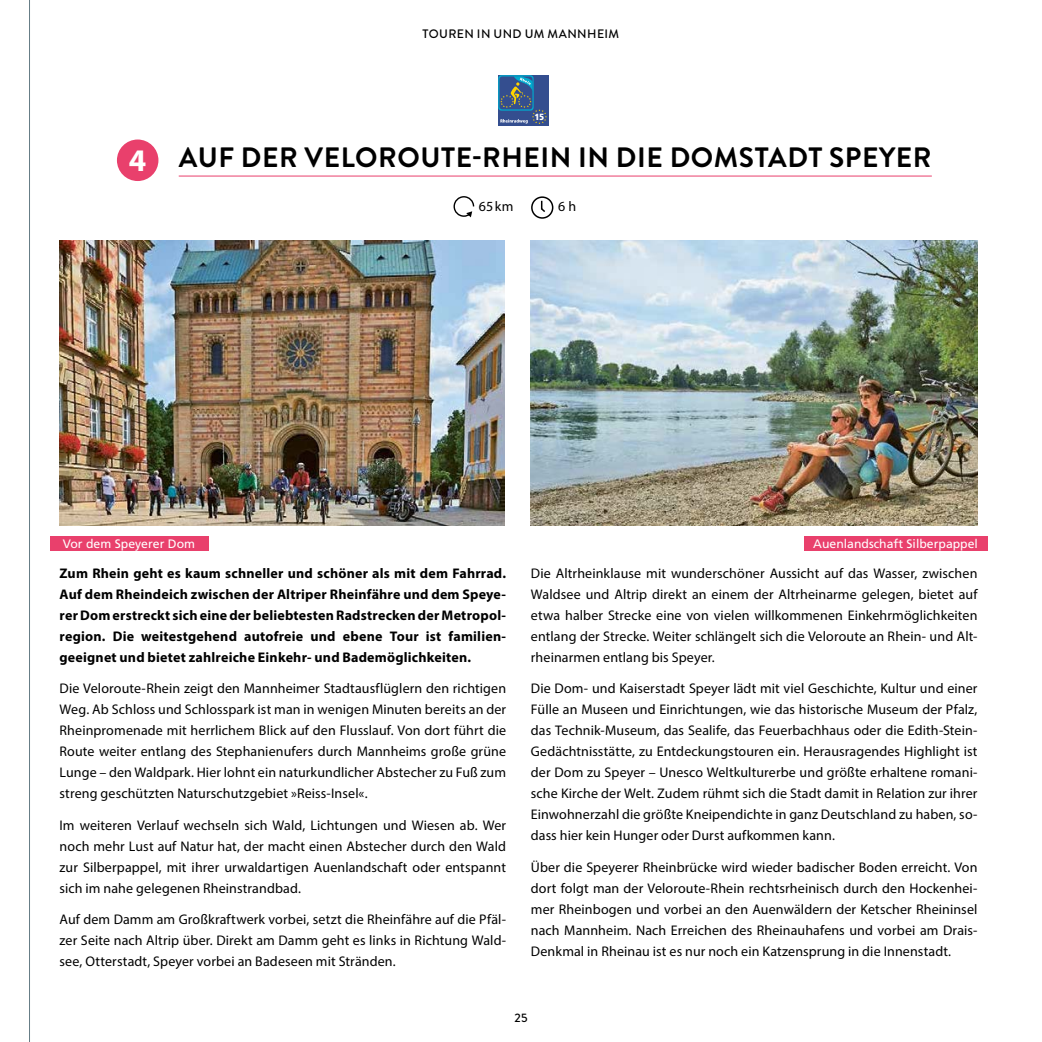
<style>
.page{position:relative;width:1042px;height:1042px;background:#fff}
.page>*{position:absolute;margin:0;border:0;box-sizing:border-box;transform-origin:0 0}
.t1{font:700 31.5px "Myriad Pro";color:#fff}
.t2{font:700 28px "Brandon Grotesque";letter-spacing:.02em;color:#000}
.t3{font:14px/21px "Myriad Pro";letter-spacing:.01em;color:#000;text-align:justify}
.t4{font:700 14px/21px "Myriad Pro";letter-spacing:.015em;color:#000;text-align:justify}
.t5{font:12.25px "Frutiger";color:#fff}
.t6{font:500 12.25px "Brandon Grotesque";letter-spacing:.035em;color:#000}
.t7{font:900 condensed 8.92px "Frutiger";color:#fff}
</style>
<div class="page">
<hr style="left:179px;top:176px;width:753px;height:1px;background:#e9406c">
<img style="left:60px;top:241px;width:444px;height:284px">
<img style="left:531px;top:241px;width:446px;height:284px">
<hr style="left:29px;top:0;width:1px;height:1042px;background:#657b85">
<div style="left:498px;top:75px;width:50px;height:50px;background:#344e8f"></div>
<div style="left:498px;top:75px;width:36px;height:36px;background:#00aace;border-radius:3px"></div>
<svg style="left:499px;top:76px;width:33px;height:33px"></svg>
<svg style="left:500px;top:76px;width:47px;height:48px"></svg>
<div style="left:531px;top:196px;width:22px;height:23px;border:2px solid #000;border-radius:50%"></div>
<svg style="left:540px;top:201px;width:5px;height:11px"></svg>
<svg style="left:453px;top:196px;width:22px;height:21px"></svg>
<div style="left:117px;top:139px;width:41px;height:42px;background:#e9406c;border-radius:50%"></div>
<div style="left:50px;top:535px;width:158px;height:15px;background:#e9406c"></div>
<div style="left:804px;top:536px;width:183px;height:15px;background:#e9406c"></div>
<p class="t6" style="left:423px;top:26px;width:198px">TOUREN IN UND UM MANNHEIM</p>
<h1 class="t1" style="left:129px;top:140px;width:19px">4</h1>
<p class="t7" style="left:535px;top:111px;width:11px">15</p>
<h2 class="t2" style="left:179px;top:137px;width:754px">AUF DER VELOROUTE-RHEIN IN DIE DOMSTADT SPEYER</h2>
<p class="t3" style="left:479px;top:196px;width:36px">65 km</p>
<p class="t3" style="left:558px;top:196px;width:19px">6 h</p>
<p class="t5" style="left:63px;top:536px;width:134px">Vor dem Speyerer Dom</p>
<p class="t5" style="left:813px;top:536px;width:166px">Auenlandschaft Silberpappel</p>
<p class="t4" style="left:60px;top:562px;width:448px">Zum Rhein geht es kaum schneller und schöner als mit dem Fahrrad.<br>Auf dem Rheindeich zwischen der Altriper Rheinfähre und dem Speye&shy;rer Dom erstreckt sich eine der beliebtesten Radstrecken der Metropol&shy;region. Die weitestgehend autofreie und ebene Tour ist familien&shy;geeignet und bietet zahlreiche Einkehr- und Bademöglichkeiten.</p>
<p class="t3" style="left:60px;top:678px;width:448px">Die Veloroute-Rhein zeigt den Mannheimer Stadtausflüglern den richtigen Weg. Ab Schloss und Schlosspark ist man in wenigen Minuten bereits an der Rheinpromenade mit herrlichem Blick auf den Flusslauf. Von dort führt die Route weiter entlang des Stephanienufers durch Mannheims große grüne Lunge – den Waldpark. Hier lohnt ein naturkundlicher Abstecher zu Fuß zum streng geschützten Naturschutzgebiet »Reiss-Insel«.</p>
<p class="t3" style="left:60px;top:814px;width:448px">Im weiteren Verlauf wechseln sich Wald, Lichtungen und Wiesen ab. Wer noch mehr Lust auf Natur hat, der macht einen Abstecher durch den Wald zur Silberpappel, mit ihrer urwaldartigen Auenlandschaft oder entspannt sich im nahe gelegenen Rheinstrandbad.</p>
<p class="t3" style="left:60px;top:909px;width:448px">Auf dem Damm am Großkraftwerk vorbei, setzt die Rheinfähre auf die Pfäl&shy;zer Seite nach Altrip über. Direkt am Damm geht es links in Richtung Wald&shy;see, Otterstadt, Speyer vorbei an Badeseen mit Stränden.</p>
<p class="t3" style="left:531px;top:562px;width:448px">Die Altrheinklause mit wunderschöner Aussicht auf das Wasser, zwischen Waldsee und Altrip direkt an einem der Altrheinarme gelegen, bietet auf etwa halber Strecke eine von vielen willkommenen Einkehrmöglichkeiten entlang der Strecke. Weiter schlängelt sich die Veloroute an Rhein- und Alt&shy;rheinarmen entlang bis Speyer.</p>
<p class="t3" style="left:531px;top:678px;width:448px">Die Dom- und Kaiserstadt Speyer lädt mit viel Geschichte, Kultur und einer Fülle an Museen und Einrichtungen, wie das historische Museum der Pfalz, das Technik-Museum, das Sealife, das Feuerbachhaus oder die Edith-Stein-Gedächtnisstätte, zu Entdeckungstouren ein. Herausragendes Highlight ist der Dom zu Speyer – Unesco Weltkulturerbe und größte erhaltene romani&shy;sche Kirche der Welt. Zudem rühmt sich die Stadt damit in Relation zur ihrer Einwohnerzahl die größte Kneipendichte in ganz Deutschland zu haben, so&shy;dass hier kein Hunger oder Durst aufkommen kann.</p>
<p class="t3" style="left:531px;top:856px;width:448px">Über die Speyerer Rheinbrücke wird wieder badischer Boden erreicht. Von dort folgt man der Veloroute-Rhein rechtsrheinisch durch den Hockenhei&shy;mer Rheinbogen und vorbei an den Auenwäldern der Ketscher Rheininsel nach Mannheim. Nach Erreichen des Rheinauhafens und vorbei am Drais-Denkmal in Rheinau ist es nur noch ein Katzensprung in die Innenstadt.</p>
<p class="t6" style="left:514px;top:1009px;width:15px">25</p>
</div>
